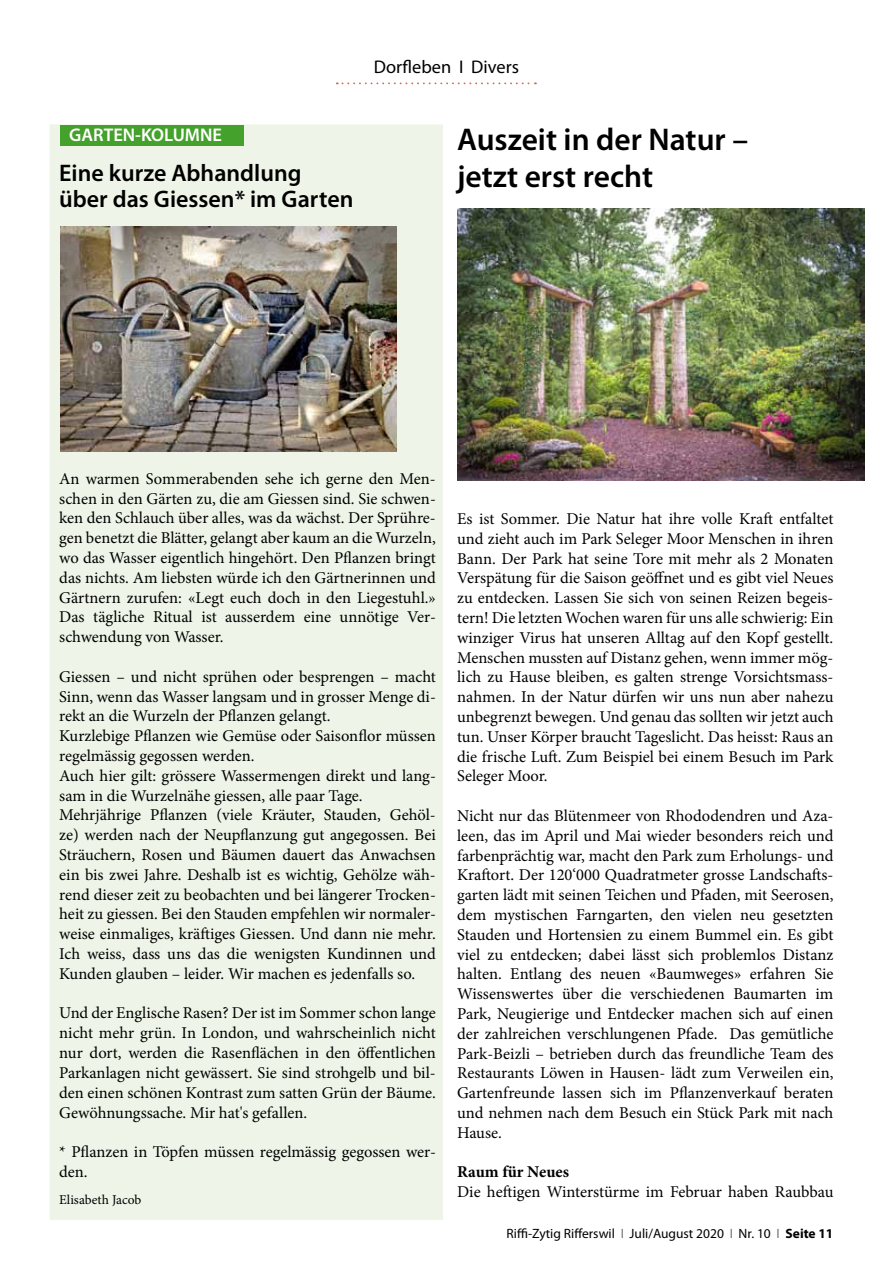
<style>
.page{position:relative;width:893px;height:1263px;background:#fff}
.page>*{position:absolute;margin:0;border:0;box-sizing:border-box;transform-origin:0 0}
.t1{font:600 31.5px/37.8px "Myriad Pro";color:#000}
.t2{font:600 24px/25.5px "Myriad Pro";color:#000}
.t3{font:18.3px "Myriad Pro";color:#000}
.t4{font:600 18.3px "Myriad Pro";color:#fff}
.t5{font:16.5px/19.8px "Minion Pro";color:#000;text-align:justify}
.t6{font:700 16.5px "Minion Pro";color:#000}
.t7{font:13.5px "Myriad Pro";color:#000}
.t8{font:13.5px "Minion Pro";color:#000}
.s1{color:#707172}
.s2{font-weight:700}
</style>
<div class="page">
<div style="left:50px;top:124px;width:393px;height:1096px;background:#eef4e7"></div>
<div style="left:61px;top:125px;width:183px;height:20px;background:#44a12b"></div>
<svg style="left:337px;top:82px;width:199px;height:2px"></svg>
<img style="left:61px;top:226px;width:335px;height:225px">
<img style="left:457px;top:208px;width:408px;height:272px">
<p class="t4" style="left:69px;top:124px;width:154px">GARTEN-KOLUMNE</p>
<h2 class="t2" style="left:59px;top:160px;width:296px">Eine kurze Abhandlung über das Giessen* im Garten</h2>
<p class="t3" style="left:374px;top:56px;width:147px">Dorfleben I Divers</p>
<h1 class="t1" style="left:457px;top:119px;width:292px">Auszeit in der Natur – jetzt erst recht</h1>
<p class="t5" style="left:59px;top:469px;width:378px">An warmen Sommerabenden sehe ich gerne den Men&shy;schen in den Gärten zu, die am Giessen sind. Sie schwen&shy;ken den Schlauch über alles, was da wächst. Der Sprühre&shy;gen benetzt die Blätter, gelangt aber kaum an die Wurzeln, wo das Wasser eigentlich hingehört. Den Pflanzen bringt das nichts. Am liebsten würde ich den Gärtnerinnen und Gärtnern zurufen: «Legt euch doch in den Liegestuhl.» Das tägliche Ritual ist ausserdem eine unnötige Ver&shy;schwendung von Wasser.</p>
<p class="t5" style="left:59px;top:667px;width:378px;text-align:left">Giessen – und nicht sprühen oder besprengen – macht Sinn, wenn das Wasser langsam und in grosser Menge di&shy;rekt an die Wurzeln der Pflanzen gelangt.<br>Kurzlebige Pflanzen wie Gemüse oder Saisonflor müssen regelmässig gegossen werden.<br>Auch hier gilt: grössere Wassermengen direkt und lang&shy;sam in die Wurzelnähe giessen, alle paar Tage.<br>Mehrjährige Pflanzen (viele Kräuter, Stauden, Gehöl&shy;ze) werden nach der Neupflanzung gut angegossen. Bei Sträuchern, Rosen und Bäumen dauert das Anwachsen ein bis zwei Jahre. Deshalb ist es wichtig, Gehölze wäh&shy;rend dieser zeit zu beobachten und bei längerer Trocken&shy;heit zu giessen. Bei den Stauden empfehlen wir normaler&shy;weise einmaliges, kräftiges Giessen. Und dann nie mehr.<br>Ich weiss, dass uns das die wenigsten Kundinnen und Kunden glauben – leider. Wir machen es jedenfalls so.</p>
<p class="t5" style="left:59px;top:1003px;width:378px">Und der Englische Rasen? Der ist im Sommer schon lange nicht mehr grün. In London, und wahrscheinlich nicht nur dort, werden die Rasenflächen in den öffentlichen Parkanlagen nicht gewässert. Sie sind strohgelb und bil&shy;den einen schönen Kontrast zum satten Grün der Bäume.<br>Gewöhnungssache. Mir hat's gefallen.</p>
<p class="t5" style="left:59px;top:1142px;width:378px">* Pflanzen in Töpfen müssen regelmässig gegossen wer&shy;den.</p>
<p class="t8" style="left:59px;top:1190px;width:84px">Elisabeth Jacob</p>
<p class="t5" style="left:457px;top:509px;width:378px">Es ist Sommer. Die Natur hat ihre volle Kraft entfaltet und zieht auch im Park Seleger Moor Menschen in ihren Bann. Der Park hat seine Tore mit mehr als 2 Monaten Verspätung für die Saison geöffnet und es gibt viel Neues zu entdecken. Lassen Sie sich von seinen Reizen begeis&shy;tern! Die letzten Wochen waren für uns alle schwierig: Ein winziger Virus hat unseren Alltag auf den Kopf gestellt.<br>Menschen mussten auf Distanz gehen, wenn immer mög&shy;lich zu Hause bleiben, es galten strenge Vorsichtsmass&shy;nahmen. In der Natur dürfen wir uns nun aber nahezu unbegrenzt bewegen. Und genau das sollten wir jetzt auch tun. Unser Körper braucht Tageslicht. Das heisst: Raus an die frische Luft. Zum Beispiel bei einem Besuch im Park Seleger Moor.</p>
<p class="t5" style="left:457px;top:806px;width:378px">Nicht nur das Blütenmeer von Rhododendren und Aza&shy;leen, das im April und Mai wieder besonders reich und farbenprächtig war, macht den Park zum Erholungs- und Kraftort. Der 120‘000 Quadratmeter grosse Landschafts&shy;garten lädt mit seinen Teichen und Pfaden, mit Seerosen, dem mystischen Farngarten, den vielen neu gesetzten Stauden und Hortensien zu einem Bummel ein. Es gibt viel zu entdecken; dabei lässt sich problemlos Distanz halten. Entlang des neuen «Baumweges» erfahren Sie Wissenswertes über die verschiedenen Baumarten im Park, Neugierige und Entdecker machen sich auf einen der zahlreichen verschlungenen Pfade. Das gemütliche Park-Beizli – betrieben durch das freundliche Team des Restaurants Löwen in Hausen- lädt zum Verweilen ein, Gartenfreunde lassen sich im Pflanzenverkauf beraten und nehmen nach dem Besuch ein Stück Park mit nach Hause.</p>
<p class="t6" style="left:457px;top:1160px;width:114px">Raum für Neues</p>
<p class="t5" style="left:457px;top:1182px;width:378px">Die heftigen Winterstürme im Februar haben Raubbau</p>
<p class="t7" style="left:506px;top:1225px;width:328px">Riffi-Zytig Rifferswil <span class="s1">I</span> Juli/August 2020 <span class="s1">I</span> Nr. 10 <span class="s1">I</span> <span class="s2">Seite 11</span></p>
</div>
